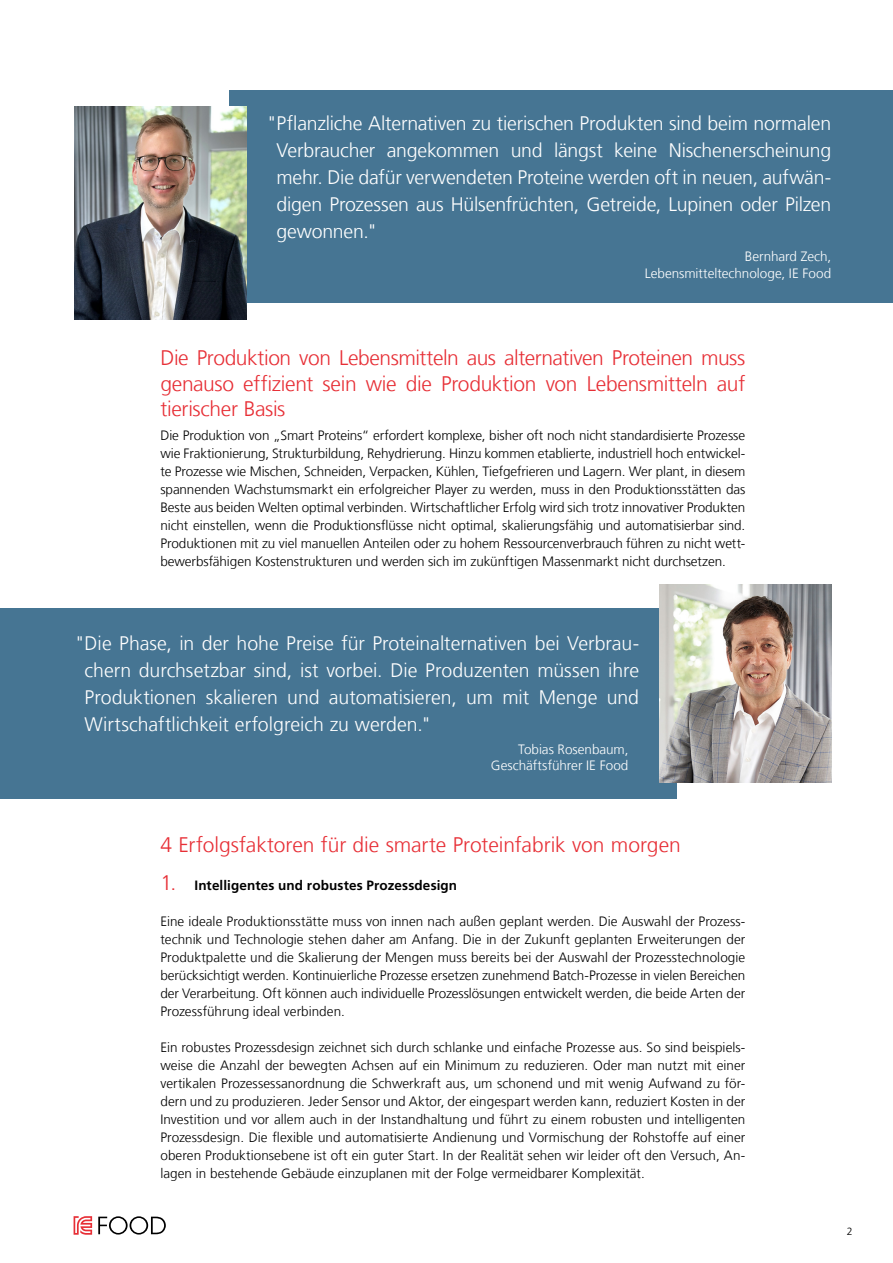
<style>
.page{position:relative;width:893px;height:1263px;background:#fff}
.page>*{position:absolute;margin:0;border:0;box-sizing:border-box;transform-origin:0 0}
.t1{font:300 21px/25.2px "Frutiger LT Com";letter-spacing:-.01em;color:#e72f36;text-align:justify}
.t2{font:300 19.5px/27px "Frutiger LT Com";letter-spacing:-.005em;color:#fff;text-align:justify}
.t3{font:300 13.5px/18px "Frutiger LT Com";color:#000;text-align:justify}
.t4{font:300 13.5px/16.2px "Frutiger LT Com";color:#fff;text-align:right}
.t5{font:700 13.5px "Frutiger LT Com";letter-spacing:.01em;color:#000}
.t6{font:300 10.5px "Frutiger LT Com";color:#000}
.s1{font-weight:300;font-size:21px;color:#e72f36}
</style>
<div class="page">
<div style="left:229px;top:90px;width:664px;height:212px;background:#467593"></div>
<img style="left:74px;top:107px;width:172px;height:212px">
<div style="left:0;top:608px;width:676px;height:191px;background:#467593"></div>
<img style="left:659px;top:585px;width:172px;height:198px">
<svg style="left:74px;top:1216px;width:18px;height:19px"></svg>
<svg style="left:98px;top:1216px;width:68px;height:18px"></svg>
<p class="t2" style="left:276px;top:110px;width:556px;text-indent:-10px">"Pflanzliche Alternativen zu tierischen Produkten sind beim normalen Verbraucher angekommen und längst keine Nischenerscheinung mehr. Die dafür verwendeten Proteine werden oft in neuen, aufwän&shy;digen Prozessen aus Hülsenfrüchten, Getreide, Lupinen oder Pilzen gewonnen."</p>
<p class="t4" style="left:645px;top:249px;width:188px">Bernhard Zech,<br>Lebensmitteltechnologe, IE Food</p>
<h1 class="t1" style="left:160px;top:346px;width:586px">Die Produktion von Lebensmitteln aus alternativen Proteinen muss genauso effizient sein wie die Produktion von Lebensmitteln auf tierischer Basis</h1>
<p class="t3" style="left:160px;top:426px;width:586px">Die Produktion von „Smart Proteins“ erfordert komplexe, bisher oft noch nicht standardisierte Prozesse wie Fraktionierung, Strukturbildung, Rehydrierung. Hinzu kommen etablierte, industriell hoch entwickel&shy;te Prozesse wie Mischen, Schneiden, Verpacken, Kühlen, Tiefgefrieren und Lagern. Wer plant, in diesem spannenden Wachstumsmarkt ein erfolgreicher Player zu werden, muss in den Produktionsstätten das Beste aus beiden Welten optimal verbinden. Wirtschaftlicher Erfolg wird sich trotz innovativer Produkten nicht einstellen, wenn die Produktionsflüsse nicht optimal, skalierungsfähig und automatisierbar sind.<br>Produktionen mit zu viel manuellen Anteilen oder zu hohem Ressourcenverbrauch führen zu nicht wett&shy;bewerbsfähigen Kostenstrukturen und werden sich im zukünftigen Massenmarkt nicht durchsetzen.</p>
<p class="t2" style="left:85px;top:630px;width:556px;text-indent:-10px">"Die Phase, in der hohe Preise für Proteinalternativen bei Verbrau&shy;chern durchsetzbar sind, ist vorbei. Die Produzenten müssen ihre Produktionen skalieren und automatisieren, um mit Menge und Wirtschaftlichkeit erfolgreich zu werden."</p>
<p class="t4" style="left:491px;top:741px;width:139px">Tobias Rosenbaum,<br>Geschäftsführer IE Food</p>
<h1 class="t1" style="left:160px;top:832px;width:522px">4 Erfolgsfaktoren für die smarte Proteinfabrik von morgen</h1>
<p class="t5" style="left:160px;top:877px;width:298px"><span class="s1">1.</span> Intelligentes und robustes Prozessdesign</p>
<p class="t3" style="left:160px;top:912px;width:586px">Eine ideale Produktionsstätte muss von innen nach außen geplant werden. Die Auswahl der Prozess&shy;technik und Technologie stehen daher am Anfang. Die in der Zukunft geplanten Erweiterungen der Produktpalette und die Skalierung der Mengen muss bereits bei der Auswahl der Prozesstechnologie berücksichtigt werden. Kontinuierliche Prozesse ersetzen zunehmend Batch-Prozesse in vielen Bereichen der Verarbeitung. Oft können auch individuelle Prozesslösungen entwickelt werden, die beide Arten der Prozessführung ideal verbinden.</p>
<p class="t3" style="left:160px;top:1038px;width:586px">Ein robustes Prozessdesign zeichnet sich durch schlanke und einfache Prozesse aus. So sind beispiels&shy;weise die Anzahl der bewegten Achsen auf ein Minimum zu reduzieren. Oder man nutzt mit einer vertikalen Prozessessanordnung die Schwerkraft aus, um schonend und mit wenig Aufwand zu för&shy;dern und zu produzieren. Jeder Sensor und Aktor, der eingespart werden kann, reduziert Kosten in der Investition und vor allem auch in der Instandhaltung und führt zu einem robusten und intelligenten Prozessdesign. Die flexible und automatisierte Andienung und Vormischung der Rohstoffe auf einer oberen Produktionsebene ist oft ein guter Start. In der Realität sehen wir leider oft den Versuch, An&shy;lagen in bestehende Gebäude einzuplanen mit der Folge vermeidbarer Komplexität.</p>
<p class="t6" style="left:847px;top:1225px;width:7px">2</p>
</div>
